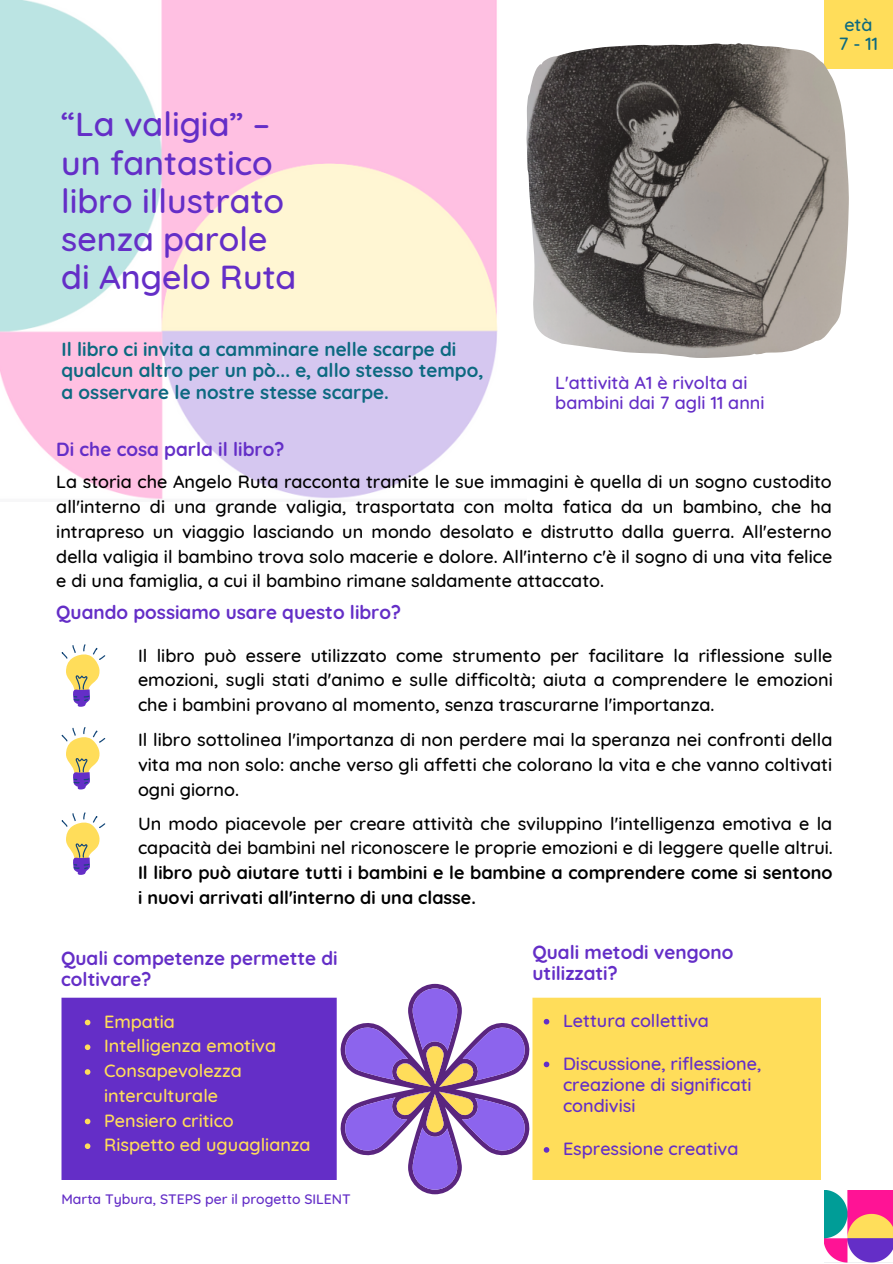
<style>
.page{position:relative;width:893px;height:1264px;background:#fff}
.page>*{position:absolute;margin:0;border:0;box-sizing:border-box;transform-origin:0 0}
.t1{font:500 33.9px "Quicksand";color:#642ec7}
.t2{font:700 18.9px/21.3px "Quicksand";color:#642ec7}
.t3{font:700 18.9px/21.3px "Quicksand";color:#0c6980}
.t4{font:500 18px/24.8px "Quicksand";color:#000;text-align:justify}
.t5{font:500 18px/21.3px "Quicksand";color:#642ec7}
.t6{font:700 18px/24.8px "Quicksand";color:#000}
.t7{font:500 18px/24.8px "Quicksand";color:#ffdd5a}
.t8{font:500 18px "Quicksand";color:#0c6980}
.t9{font:500 13.95px "Quicksand";color:#642ec7}
</style>
<div class="page">
<img style="left:0;top:0;width:498px;height:500px">
<img style="left:824px;top:1190px;width:68px;height:72px">
<div style="left:824px;top:0;width:68px;height:68px;background:#ffdd5a"></div>
<svg style="left:61px;top:644px;width:44px;height:63px"></svg>
<svg style="left:61px;top:727px;width:44px;height:62px"></svg>
<div style="left:61px;top:997px;width:276px;height:182px;background:#642ec7"></div>
<div style="left:532px;top:997px;width:289px;height:182px;background:#ffdd5a"></div>
<svg style="left:340px;top:983px;width:190px;height:211px"></svg>
<svg style="left:85px;top:1019px;width:5px;height:6px"></svg>
<svg style="left:85px;top:1044px;width:5px;height:6px"></svg>
<svg style="left:85px;top:1069px;width:5px;height:5px"></svg>
<svg style="left:85px;top:1118px;width:5px;height:6px"></svg>
<svg style="left:85px;top:1143px;width:5px;height:5px"></svg>
<svg style="left:543px;top:1018px;width:6px;height:6px"></svg>
<svg style="left:543px;top:1061px;width:6px;height:6px"></svg>
<svg style="left:543px;top:1147px;width:6px;height:5px"></svg>
<img style="left:526px;top:43px;width:322px;height:314px">
<svg style="left:61px;top:812px;width:44px;height:63px"></svg>
<p class="t1" style="left:61px;top:103px;width:210px">“La valigia” –</p>
<p class="t1" style="left:61px;top:141px;width:213px">un fantastico</p>
<p class="t1" style="left:61px;top:179px;width:224px">libro illustrato</p>
<p class="t1" style="left:61px;top:217px;width:208px">senza parole</p>
<p class="t1" style="left:61px;top:255px;width:237px">di Angelo Ruta</p>
<p class="t3" style="left:61px;top:338px;width:423px">Il libro ci invita a camminare nelle scarpe di qualcun altro per un pò... e, allo stesso tempo,</p>
<p class="t3" style="left:61px;top:381px;width:329px">a osservare le nostre stesse scarpe.</p>
<p class="t2" style="left:56px;top:439px;width:229px">Di che cosa parla il libro?</p>
<p class="t5" style="left:555px;top:371px;width:194px">L'attività A1 è rivolta ai</p>
<p class="t5" style="left:555px;top:391px;width:211px">bambini dai 7 agli 11 anni</p>
<p class="t8" style="left:844px;top:13px;width:30px">età</p>
<p class="t8" style="left:838px;top:32px;width:41px">7-11</p>
<p class="t4" style="left:56px;top:469px;width:777px">La storia che Angelo Ruta racconta tramite le sue immagini è quella di un sogno custodito all'interno di una grande valigia, trasportata con molta fatica da un bambino, che ha intrapreso un viaggio lasciando un mondo desolato e distrutto dalla guerra. All'esterno della valigia il bambino trova solo macerie e dolore. All'interno c'è il sogno di una vita felice e di una famiglia, a cui il bambino rimane saldamente attaccato.</p>
<p class="t2" style="left:56px;top:601px;width:346px">Quando possiamo usare questo libro?</p>
<p class="t4" style="left:138px;top:642px;width:696px">Il libro può essere utilizzato come strumento per facilitare la riflessione sulle emozioni, sugli stati d'animo e sulle difficoltà; aiuta a comprendere le emozioni che i bambini provano al momento, senza trascurarne l'importanza.</p>
<p class="t4" style="left:138px;top:727px;width:696px">Il libro sottolinea l'importanza di non perdere mai la speranza nei confronti della vita ma non solo: anche verso gli affetti che colorano la vita e che vanno coltivati ogni giorno.</p>
<p class="t4" style="left:138px;top:810px;width:696px">Un modo piacevole per creare attività che sviluppino l'intelligenza emotiva e la capacità dei bambini nel riconoscere le proprie emozioni e di leggere quelle altrui.</p>
<p class="t6" style="left:138px;top:860px;width:696px">Il libro può aiutare tutti i bambini e le bambine a comprendere come si sentono i nuovi arrivati all'interno di una classe.</p>
<p class="t2" style="left:61px;top:947px;width:278px">Quali competenze permette di coltivare?</p>
<p class="t7" style="left:104px;top:1008px;width:72px">Empatia</p>
<p class="t7" style="left:104px;top:1033px;width:173px">Intelligenza emotiva</p>
<p class="t7" style="left:104px;top:1057px;width:139px">Consapevolezza interculturale</p>
<p class="t7" style="left:104px;top:1107px;width:131px">Pensiero critico</p>
<p class="t7" style="left:104px;top:1132px;width:208px">Rispetto ed uguaglianza</p>
<p class="t9" style="left:61px;top:1189px;width:291px">Marta Tybura, STEPS per il progetto SILENT</p>
<p class="t2" style="left:532px;top:941px;width:202px">Quali metodi vengono utilizzati?</p>
<p class="t5" style="left:563px;top:1009px;width:147px">Lettura collettiva</p>
<p class="t5" style="left:563px;top:1052px;width:200px">Discussione, riflessione, creazione di significati condivisi</p>
<p class="t5" style="left:563px;top:1137px;width:177px">Espressione creativa</p>
</div>
